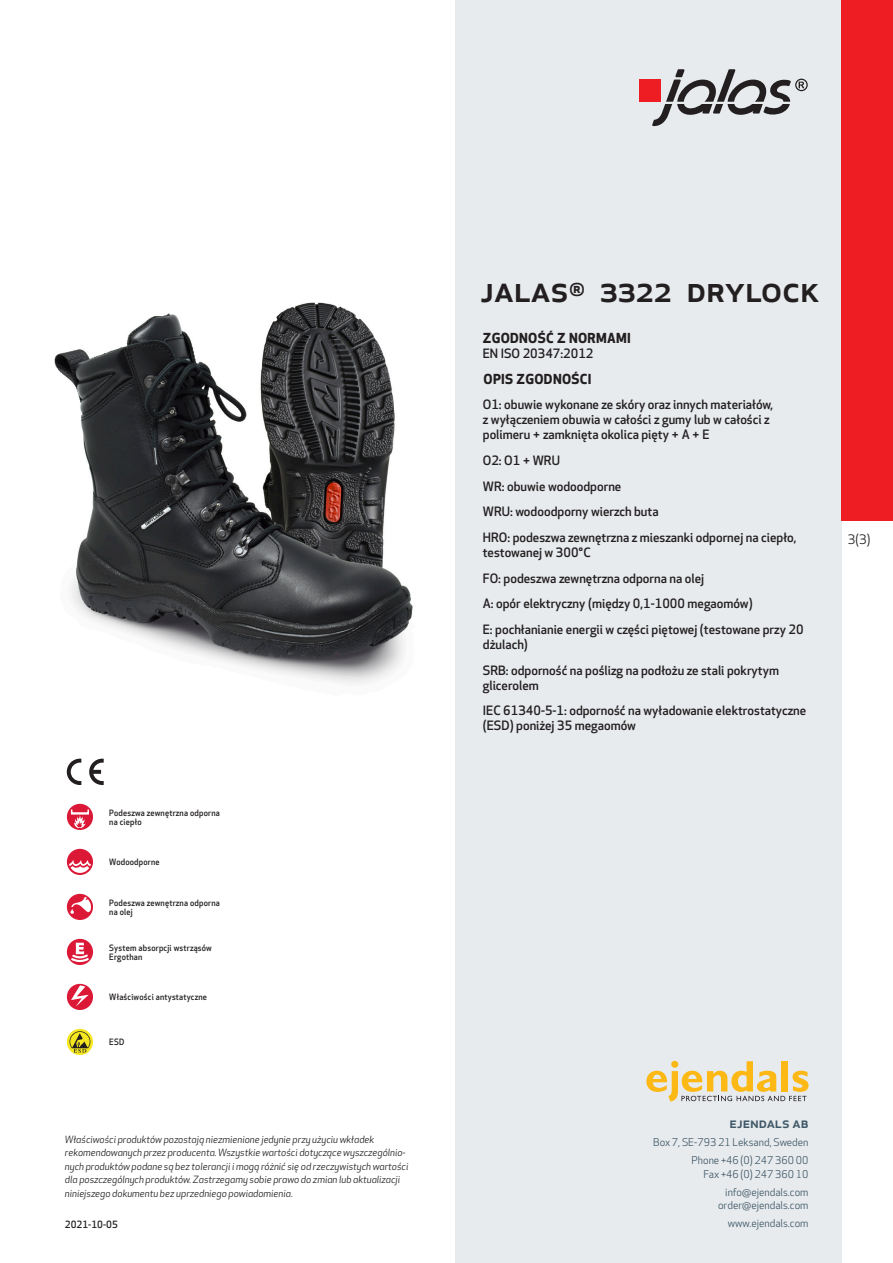
<style>
.page{position:relative;width:893px;height:1263px;background:#fff}
.page>*{position:absolute;margin:0;border:0;box-sizing:border-box;transform-origin:0 0}
.prodname{font:500 36px "Apex New";color:#231f20}
.t1{font:500 15px "Apex New";color:#405968}
.Funktion_body{font:700 13.5px "Apex New";letter-spacing:.025em;color:#231f20}
.t2{font:12.75px "Apex New";color:#231f20}
.Funktion_body-2{font:500 12.6px/15px "Apex New";color:#231f20}
.t3{font:10.5px/18px "Apex New";color:#405968;text-align:right}
.t4{font:italic 9.75px/13.5px "Apex New";color:#231f20}
.t5{font:500 9.75px "Apex New";color:#231f20}
.Funktion_body-3{font:500 8.55px/9px "Apex New";letter-spacing:.025em;color:#231f20;scale:.95 1}
</style>
<div class="page">
<div style="left:455px;top:0;width:387px;height:1263px;background:#e8ebee"></div>
<svg style="left:646px;top:1061px;width:162px;height:40px"></svg>
<img style="left:54px;top:303px;width:359px;height:380px">
<div style="left:842px;top:0;width:51px;height:520px;background:#ee1d23"></div>
<div style="left:67px;top:804px;width:26px;height:26px;background:#db1836;border-radius:50%"></div>
<svg style="left:71px;top:809px;width:18px;height:19px"></svg>
<div style="left:67px;top:849px;width:26px;height:26px;background:#db1836;border-radius:50%"></div>
<svg style="left:69px;top:860px;width:22px;height:13px"></svg>
<div style="left:67px;top:894px;width:26px;height:26px;background:#db1836;border-radius:50%"></div>
<svg style="left:70px;top:897px;width:21px;height:17px"></svg>
<svg style="left:67px;top:939px;width:26px;height:26px"></svg>
<svg style="left:69px;top:943px;width:22px;height:20px"></svg>
<div style="left:67px;top:984px;width:26px;height:26px;background:#db1836;border-radius:50%"></div>
<svg style="left:71px;top:985px;width:18px;height:22px"></svg>
<svg style="left:67px;top:1029px;width:26px;height:26px"></svg>
<svg style="left:70px;top:1031px;width:20px;height:22px"></svg>
<svg style="left:89px;top:759px;width:15px;height:26px"></svg>
<svg style="left:67px;top:759px;width:14px;height:26px"></svg>
<div style="left:639px;top:80px;width:22px;height:22px;background:#ee1d23"></div>
<svg style="left:652px;top:69px;width:156px;height:57px"></svg>
<p class="Funktion_body-3" style="left:109px;top:808px;width:118px">Podeszwa zewnętrzna odporna na ciepło</p>
<p class="Funktion_body-3" style="left:109px;top:857px;width:55px">Wodoodporne</p>
<p class="Funktion_body-3" style="left:109px;top:898px;width:118px">Podeszwa zewnętrzna odporna na olej</p>
<p class="Funktion_body-3" style="left:109px;top:943px;width:109px">System absorpcji wstrząsów<br>Ergothan</p>
<p class="Funktion_body-3" style="left:109px;top:992px;width:104px">Właściwości antystatyczne</p>
<p class="Funktion_body-3" style="left:109px;top:1037px;width:17px">ESD</p>
<p class="t4" style="left:65px;top:1132px;width:345px">Właściwości produktów pozostają niezmienione jedynie przy użyciu wkładek rekomendowanych przez producenta. Wszystkie wartości dotyczące wyszczególnio&shy;nych produktów podane są bez tolerancji i mogą różnić się od rzeczywistych wartości dla poszczególnych produktów. Zastrzegamy sobie prawo do zmian lub aktualizacji niniejszego dokumentu bez uprzedniego powiadomienia.</p>
<p class="t5" style="left:65px;top:1218px;width:54px">2021-10-05</p>
<p class="prodname" style="left:480px;top:265px;width:341px">JALAS<sup>®</sup> 3322 DRYLOCK</p>
<p class="Funktion_body" style="left:483px;top:328px;width:149px">ZGODNOŚĆ Z NORMAMI</p>
<p class="Funktion_body-2" style="left:483px;top:346px;width:112px">EN ISO 20347:2012</p>
<p class="Funktion_body" style="left:483px;top:369px;width:110px">OPIS ZGODNOŚCI</p>
<p class="Funktion_body-2" style="left:483px;top:397px;width:292px">O1: obuwie wykonane ze skóry oraz innych materiałów, z wyłączeniem obuwia w całości z gumy lub w całości z polimeru + zamknięta okolica pięty + A + E</p>
<p class="Funktion_body-2" style="left:483px;top:453px;width:79px">O2: O1 + WRU</p>
<p class="Funktion_body-2" style="left:483px;top:478px;width:140px">WR: obuwie wodoodporne</p>
<p class="Funktion_body-2" style="left:483px;top:504px;width:177px">WRU: wodoodporny wierzch buta</p>
<p class="Funktion_body-2" style="left:483px;top:530px;width:315px">HRO: podeszwa zewnętrzna z mieszanki odpornej na ciepło, testowanej w 300°C</p>
<p class="Funktion_body-2" style="left:483px;top:570px;width:223px">FO: podeszwa zewnętrzna odporna na olej</p>
<p class="Funktion_body-2" style="left:483px;top:596px;width:271px">A: opór elektryczny (między 0,1-1000 megaomów)</p>
<p class="Funktion_body-2" style="left:483px;top:622px;width:322px">E: pochłanianie energii w części piętowej (testowane przy 20 dżulach)</p>
<p class="Funktion_body-2" style="left:483px;top:662px;width:298px">SRB: odporność na poślizg na podłożu ze stali pokrytym glicerolem</p>
<p class="Funktion_body-2" style="left:483px;top:703px;width:325px">IEC 61340-5-1: odporność na wyładowanie elektrostatyczne (ESD) poniżej 35 megaomów</p>
<p class="t2" style="left:848px;top:531px;width:24px">3(3)</p>
<p class="t1" style="left:729px;top:1113px;width:80px">ejendals ab</p>
<p class="t3" style="left:653px;top:1133px;width:157px">Box 7, SE-793 21 Leksand, Sweden<br>Phone +46 (0) 247 360 00</p>
<p class="t3" style="left:703px;top:1165px;width:107px">Fax +46 (0) 247 360 10 info@ejendals.com</p>
<p class="t3" style="left:718px;top:1196px;width:92px">order@ejendals.com</p>
<p class="t3" style="left:728px;top:1215px;width:82px">www.ejendals.com</p>
</div>
